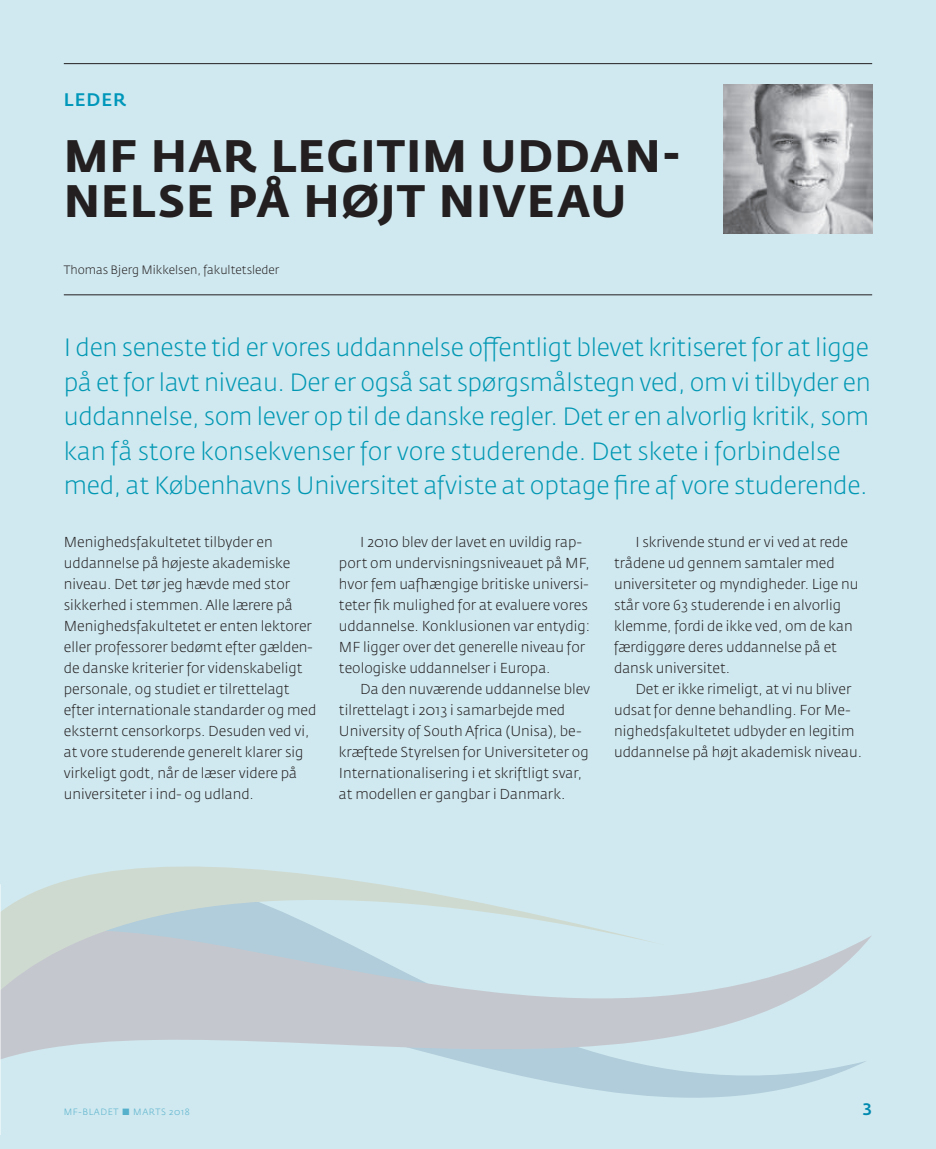
<style>
.page{position:relative;width:936px;height:1149px;background:#fff}
.page>*{position:absolute;margin:0;border:0;box-sizing:border-box;transform-origin:0 0}
.t1{font:700 45px/45px "Fedra Sans Pro";letter-spacing:.03em;color:#231f20}
.t2{font:300 24.75px/34.5px "Fedra Sans Pro";letter-spacing:-.01em;color:#0097b3}
.t3{font:500 18px "Fedra Sans Pro";letter-spacing:.05em;color:#0097ba}
.t4{font:500 16.5px "Fedra Sans Pro";color:#0097ba}
.t5{font:300 14.25px/21px "Fedra Sans Pro";color:#231f20}
.t6{font:300 12px "Fedra Sans Pro";color:#231f20}
.t7{font:300 9px "Fedra Sans Pro";letter-spacing:.075em;color:#69c1d8}
</style>
<div class="page">
<div style="left:0;top:0;width:935px;height:1148px;background:#d0e9f0"></div>
<hr style="left:64px;top:63px;width:808px;height:1px;background:#231f20">
<hr style="left:64px;top:294px;width:808px;height:1px;background:#231f20">
<img style="left:723px;top:85px;width:149px;height:149px">
<svg style="left:0;top:936px;width:871px;height:162px"></svg>
<svg style="left:0;top:866px;width:665px;height:227px"></svg>
<p class="t3" style="left:64px;top:91px;width:64px">LEDER</p>
<h1 class="t1" style="left:64px;top:131px;width:617px">MF HAR LEGITIM UDDAN-<br>NELSE PÅ HØJT NIVEAU</h1>
<p class="t6" style="left:64px;top:263px;width:217px">Thomas Bjerg Mikkelsen, fakultetsleder</p>
<p class="t2" style="left:64px;top:331px;width:808px">I den seneste tid er vores uddannelse offentligt blevet kritiseret for at ligge på et for lavt niveau. Der er også sat spørgsmålstegn ved, om vi tilbyder en uddannelse, som lever op til de danske regler. Det er en alvorlig kritik, som kan få store konsekvenser for vore studerende. Det skete i forbindelse med, at Københavns Universitet afviste at optage fire af vore studerende.</p>
<p class="t5" style="left:64px;top:532px;width:254px">Menighedsfakultetet tilbyder en uddannelse på højeste akademiske niveau. Det tør jeg hævde med stor sikkerhed i stemmen. Alle lærere på Menighedsfakultetet er enten lektorer eller professorer bedømt efter gælden&shy;de danske kriterier for videnskabeligt personale, og studiet er tilrettelagt efter internationale standarder og med eksternt censorkorps. Desuden ved vi, at vore studerende generelt klarer sig virkeligt godt, når de læser videre på universiteter i ind- og udland.</p>
<p class="t5" style="left:614px;top:532px;width:246px;text-indent:21px">I skrivende stund er vi ved at rede trådene ud gennem samtaler med universiteter og myndigheder. Lige nu står vore 63 studerende i en alvorlig klemme, fordi de ikke ved, om de kan færdiggøre deres uddannelse på et dansk universitet.</p>
<p class="t5" style="left:339px;top:532px;width:253px;text-indent:21px">I 2010 blev der lavet en uvildig rap&shy;port om undervisningsniveauet på MF, hvor fem uafhængige britiske universi&shy;teter fik mulighed for at evaluere vores uddannelse. Konklusionen var entydig:<br>MF ligger over det generelle niveau for teologiske uddannelser i Europa.</p>
<p class="t5" style="left:339px;top:679px;width:253px;text-indent:21px">Da den nuværende uddannelse blev tilrettelagt i 2013 i samarbejde med University of South Africa (Unisa), be&shy;kræftede Styrelsen for Universiteter og Internationalisering i et skriftligt svar, at modellen er gangbar i Danmark.</p>
<p class="t5" style="left:614px;top:679px;width:249px;text-indent:21px">Det er ikke rimeligt, at vi nu bliver udsat for denne behandling. For Me&shy;nighedsfakultetet udbyder en legitim uddannelse på højt akademisk niveau.</p>
<p class="t7" style="left:64px;top:1106px;width:127px">MF-BLADET ■ MARTS 2018</p>
<p class="t4" style="left:862px;top:1100px;width:11px">3</p>
</div>
